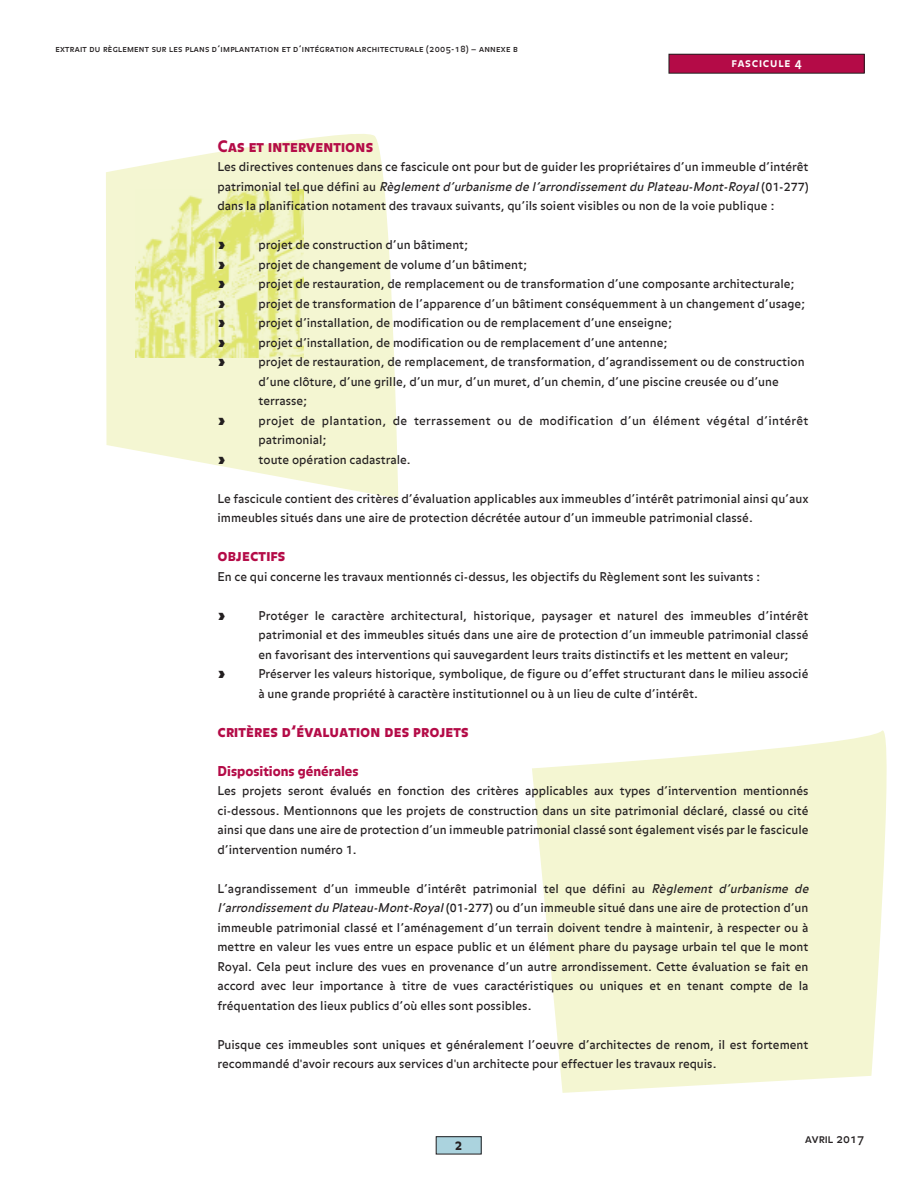
<style>
.page{position:relative;width:918px;height:1188px;background:#fff}
.page>*{position:absolute;margin:0;border:0;box-sizing:border-box;transform-origin:0 0}
.t1{font:15.75px "Balance Black Caps";letter-spacing:.01em;color:#b40b47}
.t2{font:900 13.5px "Balance";color:#b40b47}
.t3{font:12px/19.5px "Balance";color:#231f20}
.t4{font:12px/19.5px "Balance";letter-spacing:.025em;color:#231f20}
.t5{font:12px "Carta";color:#231f20;scale:2 1}
.t6{font:12px "Balance Bold Caps";letter-spacing:.07em;color:#fff}
.t7{font:12px "Balance Regular Caps";color:#231f20}
.t8{font:900 12px "Balance";color:#231f20}
.t9{font:9px "Balance Regular Caps";letter-spacing:.03em;color:#231f20}
.s1{font-style:italic}
</style>
<div class="page">
<svg style="left:532px;top:730px;width:355px;height:363px;background:#f5f7d8"></svg>
<div style="left:669px;top:54px;width:195px;height:19px;background:#b40b47"></div>
<div style="left:669px;top:54px;width:195px;height:19px;border:1px solid #231f20"></div>
<svg style="left:106px;top:134px;width:292px;height:365px;fill:#f4f6d2"></svg>
<div style="left:436px;top:1137px;width:45px;height:17px;background:#abd3de"></div>
<div style="left:436px;top:1136px;width:45px;height:18px;border:1px solid #231f20"></div>
<img style="left:135px;top:189px;width:169px;height:169px">
<p class="t9" style="left:56px;top:43px;width:464px">extrait du règlement sur les plans d’implantation et d’intégration architecturale (2005-18) – annexe b</p>
<p class="t6" style="left:731px;top:55px;width:72px">fascicule 4</p>
<h1 class="t1" style="left:218px;top:137px;width:157px">Cas et interventions</h1>
<p class="t3" style="left:217px;top:157px;width:593px;text-align:justify">Les directives contenues dans ce fascicule ont pour but de guider les propriétaires d’un immeuble d’intérêt p a t r i m o n i a l t e l q u e d é f i n i a u <span class="s1">Règlement d’urbanisme de l’arrondissement du Plateau-Mont-Royal</span> (0 1 - 2 7 7) dans la planification notament des travaux suivants, qu’ils soient visibles ou non de la voie publique :</p>
<p class="t5" style="left:218px;top:238px;width:5px">K</p>
<p class="t3" style="left:259px;top:235px;width:212px">projet de construction d’un bâtiment;</p>
<p class="t5" style="left:218px;top:257px;width:5px">K</p>
<p class="t3" style="left:259px;top:255px;width:270px">projet de changement de volume d’un bâtiment;</p>
<p class="t5" style="left:218px;top:277px;width:5px">K</p>
<p class="t3" style="left:259px;top:274px;width:538px">projet de restauration, de remplacement ou de transformation d’une composante architecturale;</p>
<p class="t5" style="left:218px;top:296px;width:5px">K</p>
<p class="t3" style="left:259px;top:294px;width:549px">projet de transformation de l’apparence d’un bâtiment conséquemment à un changement d’usage;</p>
<p class="t5" style="left:218px;top:316px;width:5px">K</p>
<p class="t3" style="left:259px;top:313px;width:415px">projet d’installation, de modification ou de remplacement d’une enseigne;</p>
<p class="t5" style="left:218px;top:335px;width:5px">K</p>
<p class="t3" style="left:259px;top:333px;width:411px">projet d’installation, de modification ou de remplacement d’une antenne;</p>
<p class="t5" style="left:218px;top:355px;width:5px">K</p>
<p class="t3" style="left:259px;top:352px;width:548px">projet de restauration, de remplacement, de transformation, d’agrandissement ou de construction d’une clôture, d’une grille, d’un mur, d’un muret, d’un chemin, d’une piscine creusée ou d’une terrasse;</p>
<p class="t5" style="left:218px;top:413px;width:5px">K</p>
<p class="t4" style="left:259px;top:411px;width:551px">projet de plantation, de terrassement ou de modification d’un élément végétal d’intérêt patrimonial;</p>
<p class="t5" style="left:218px;top:452px;width:5px">K</p>
<p class="t3" style="left:259px;top:450px;width:154px">toute opération cadastrale.</p>
<p class="t3" style="left:217px;top:489px;width:593px">Le fascicule contient des critères d’évaluation applicables aux immeubles d’intérêt patrimonial ainsi qu’aux immeubles situés dans une aire de protection décrétée autour d’un immeuble patrimonial classé.</p>
<h1 class="t1" style="left:218px;top:546px;width:69px">objectifs</h1>
<p class="t3" style="left:218px;top:567px;width:545px">En ce qui concerne les travaux mentionnés ci-dessus, les objectifs du Règlement sont les suivants :</p>
<p class="t5" style="left:218px;top:608px;width:5px">K</p>
<p class="t3" style="left:259px;top:606px;width:551px;text-align:justify">Protéger le caractère architectural, historique, paysager et naturel des immeubles d’intérêt patrimonial et des immeubles situés dans une aire de protection d’un immeuble patrimonial classé en favorisant des interventions qui sauvegardent leurs traits distinctifs et les mettent en valeur;</p>
<p class="t5" style="left:218px;top:667px;width:5px">K</p>
<p class="t3" style="left:259px;top:664px;width:551px">Préserver les valeurs historique, symbolique, de figure ou d’effet structurant dans le milieu associé à une grande propriété à caractère institutionnel ou à un lieu de culte d’intérêt.</p>
<h1 class="t1" style="left:218px;top:722px;width:253px">critères d’évaluation des projets</h1>
<p class="t2" style="left:218px;top:763px;width:143px">Dispositions générales</p>
<p class="t3" style="left:217px;top:781px;width:593px;text-align:justify">Les projets seront évalués en fonction des critères applicables aux types d’intervention mentionnés ci-dessous. Mentionnons que les projets de construction dans un site patrimonial déclaré, classé ou cité ainsi que dans une aire de protection d’un immeuble patrimonial classé sont également visés par le fascicule d’intervention numéro 1.</p>
<p class="t3" style="left:217px;top:879px;width:594px">L’agrandissement d’un immeuble d’intérêt patrimonial tel que défini au <span class="s1">Règlement d’urbanisme de l’arrondissementduPlateau-Mont-Royal</span>(01-277) ou d’un immeuble situé dans une aire de protection d’un immeuble patrimonial classé et l’aménagement d’un terrain doivent tendre à maintenir, à respecter ou à mettre en valeur les vues entre un espace public et un élément phare du paysage urbain tel que le mont Royal. Cela peut inclure des vues en provenance d’un autre arrondissement. Cette évaluation se fait en accord avec leur importance à titre de vues caractéristiques ou uniques et en tenant compte de la fréquentation des lieux publics d’où elles sont possibles.</p>
<p class="t3" style="left:217px;top:1035px;width:592px">Puisque ces immeubles sont uniques et généralement l’oeuvre d’architectes de renom, il est fortement recommandé d'avoir recours aux services d'un architecte pour effectuer les travaux requis.</p>
<p class="t8" style="left:455px;top:1139px;width:8px">2</p>
<p class="t7" style="left:805px;top:1132px;width:60px">avril 2017</p>
</div>
